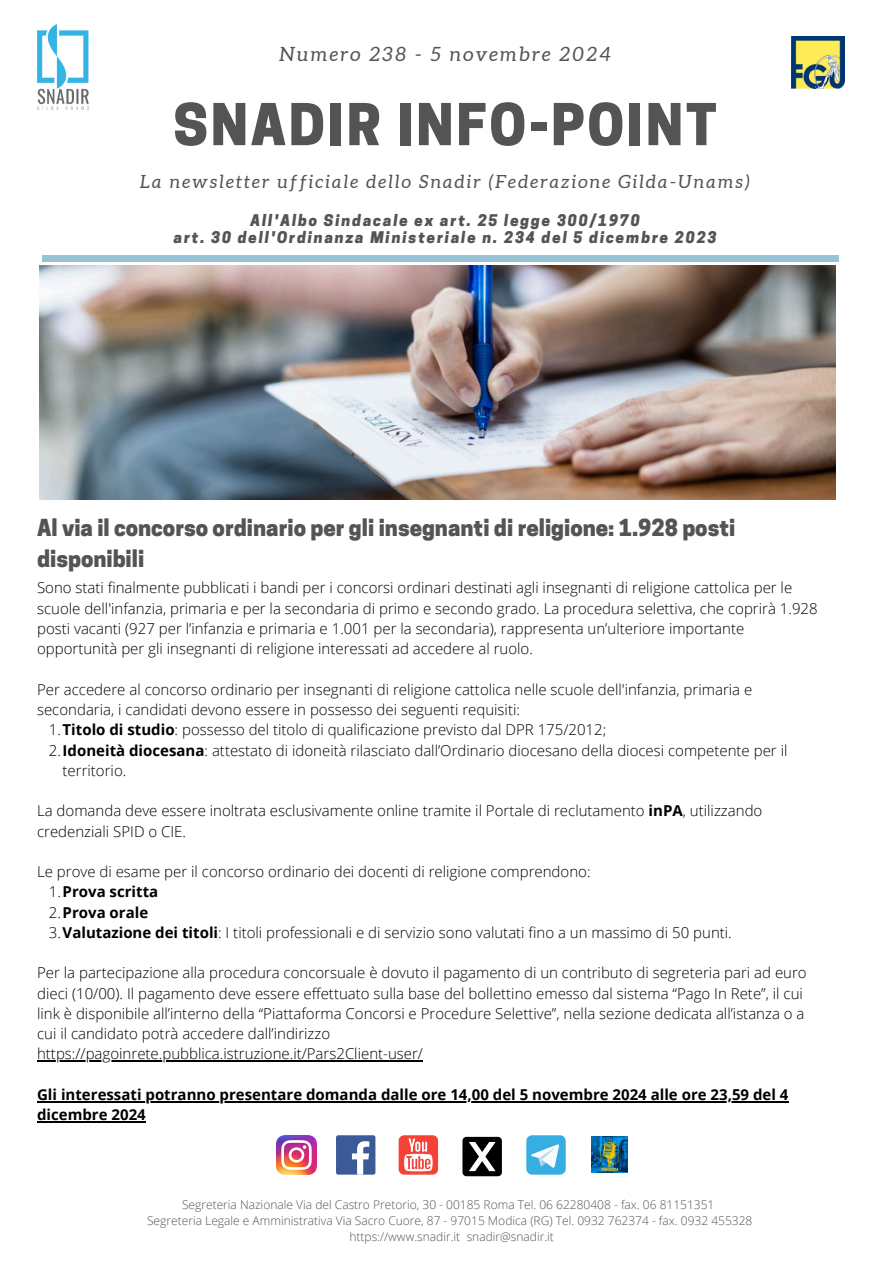
<style>
.page{position:relative;width:894px;height:1264px;background:#fff}
.page>*{position:absolute;margin:0;border:0;box-sizing:border-box;transform-origin:0 0}
.t1{font:800 54.15px "Cooper Hewitt";letter-spacing:.05em;color:#545454}
.t2{font:800 22.05px/30.3px "Cooper Hewitt";color:#545454}
.t3{font:italic 19.65px "Aleo";letter-spacing:.12em;color:#545454}
.t4{font:italic 18.15px "Aleo";letter-spacing:.12em;color:#545454}
.t5{font:italic 800 15.15px/16.8px "Cooper Hewitt";letter-spacing:.12em;color:#545454;text-align:center}
.t6{font:300 15px/20.2px "Open Sans";color:#000}
.t7{font:700 15px/20.2px "Open Sans";color:#000}
.t8{font:300 12px "Open Sans";color:#545454}
.s1{font-weight:700}
.s2{font-weight:300}
</style>
<div class="page">
<div style="left:43px;top:255px;width:795px;height:6px;background:#98c3d5"></div>
<img style="left:37px;top:25px;width:52px;height:84px">
<img style="left:791px;top:36px;width:53px;height:53px">
<img style="left:277px;top:1135px;width:39px;height:39px">
<div style="left:336px;top:1135px;width:39px;height:39px;background:#3d5a98;border-radius:2px"></div>
<svg style="left:352px;top:1141px;width:17px;height:33px"></svg>
<div style="left:398px;top:1135px;width:40px;height:39px;background:#f44336;border-radius:5px"></div>
<svg style="left:404px;top:1138px;width:28px;height:33px"></svg>
<svg style="left:526px;top:1135px;width:39px;height:39px"></svg>
<img style="left:591px;top:1136px;width:36px;height:36px">
<svg style="left:462px;top:1136px;width:39px;height:40px"></svg>
<img style="left:39px;top:266px;width:796px;height:234px">
<hr style="left:37px;top:1060px;width:386px;height:1px;background:#000">
<hr style="left:37px;top:1101px;width:751px;height:1px;background:#000">
<hr style="left:37px;top:1121px;width:109px;height:1px;background:#000">
<p class="t3" style="left:279px;top:43px;width:332px">Numero 238 - 5 novembre 2024</p>
<p class="t1" style="left:173px;top:104px;width:544px">SNADIR INFO-POINT</p>
<p class="t4" style="left:140px;top:171px;width:611px">La newsletter ufficiale dello Snadir (Federazione Gilda-Unams)</p>
<p class="t5" style="left:174px;top:213px;width:544px">All'Albo Sindacale ex art. 25 legge 300/1970<br>art. 30 dell'Ordinanza Ministeriale n. 234 del 5 dicembre 2023</p>
<p class="t2" style="left:37px;top:515px;width:699px">Al via il concorso ordinario per gli insegnanti di religione: 1.928 posti disponibili</p>
<h4 class="t6" style="left:37px;top:577px;width:781px">Sono stati finalmente pubblicati i bandi per i concorsi ordinari destinati agli insegnanti di religione cattolica per le scuole dell'infanzia, primaria e per la secondaria di primo e secondo grado. La procedura selettiva, che coprirà 1.928 posti vacanti (927 per l’infanzia e primaria e 1.001 per la secondaria), rappresenta un’ulteriore importante opportunità per gli insegnanti di religione interessati ad accedere al ruolo.</h4>
<p class="t6" style="left:37px;top:679px;width:716px">Per accedere al concorso ordinario per insegnanti di religione cattolica nelle scuole dell'infanzia, primaria e secondaria, i candidati devono essere in possesso dei seguenti requisiti:</p>
<h2 class="t6" style="left:49px;top:719px;width:558px">1.<span class="s1">Titolo di studio</span>: possesso del titolo di qualificazione previsto dal DPR 175/2012;</h2>
<h5 class="t6" style="left:63px;top:739px;width:726px;text-indent:-14px">2.<span class="s1">Idoneità diocesana</span>: attestato di idoneità rilasciato dall’Ordinario diocesano della diocesi competente per il territorio.</h5>
<h5 class="t6" style="left:37px;top:800px;width:726px">La domanda deve essere inoltrata esclusivamente online tramite il Portale di reclutamento <span class="s1">inPA</span>, utilizzando credenziali SPID o CIE.</h5>
<p class="t6" style="left:37px;top:861px;width:555px">Le prove di esame per il concorso ordinario dei docenti di religione comprendono:</p>
<h5 class="t7" style="left:49px;top:881px;width:111px"><span class="s2">1.</span>Prova scritta</h5>
<h5 class="t7" style="left:49px;top:901px;width:101px"><span class="s2">2.</span>Prova orale</h5>
<h5 class="t6" style="left:49px;top:922px;width:684px">3.<span class="s1">Valutazione dei titoli</span>: I titoli professionali e di servizio sono valutati fino a un massimo di 50 punti.</h5>
<p class="t6" style="left:37px;top:962px;width:770px">Per la partecipazione alla procedura concorsuale è dovuto il pagamento di un contributo di segreteria pari ad euro dieci (10/00). Il pagamento deve essere effettuato sulla base del bollettino emesso dal sistema “Pago In Rete”, il cui link è disponibile all’interno della “Piattaforma Concorsi e Procedure Selettive”, nella sezione dedicata all’istanza o a cui il candidato potrà accedere dall’indirizzo</p>
<p class="t6" style="left:37px;top:1043px;width:387px">https://pagoinrete.pubblica.istruzione.it/Pars2Client-user/</p>
<p class="t7" style="left:37px;top:1084px;width:752px">Gli interessati potranno presentare domanda dalle ore 14,00 del 5 novembre 2024 alle ore 23,59 del 4 dicembre 2024</p>
<h5 class="t8" style="left:182px;top:1196px;width:533px">Segreteria Nazionale Via del Castro Pretorio, 30 - 00185 Roma Tel. 06 62280408 - fax. 06 81151351</h5>
<h4 class="t8" style="left:147px;top:1212px;width:606px">Segreteria Legale e Amministrativa Via Sacro Cuore, 87 - 97015 Modica (RG) Tel. 0932 762374 - fax. 0932 455328</h4>
<p class="t8" style="left:349px;top:1228px;width:206px">https://www.snadir.it snadir@snadir.it</p>
</div>
